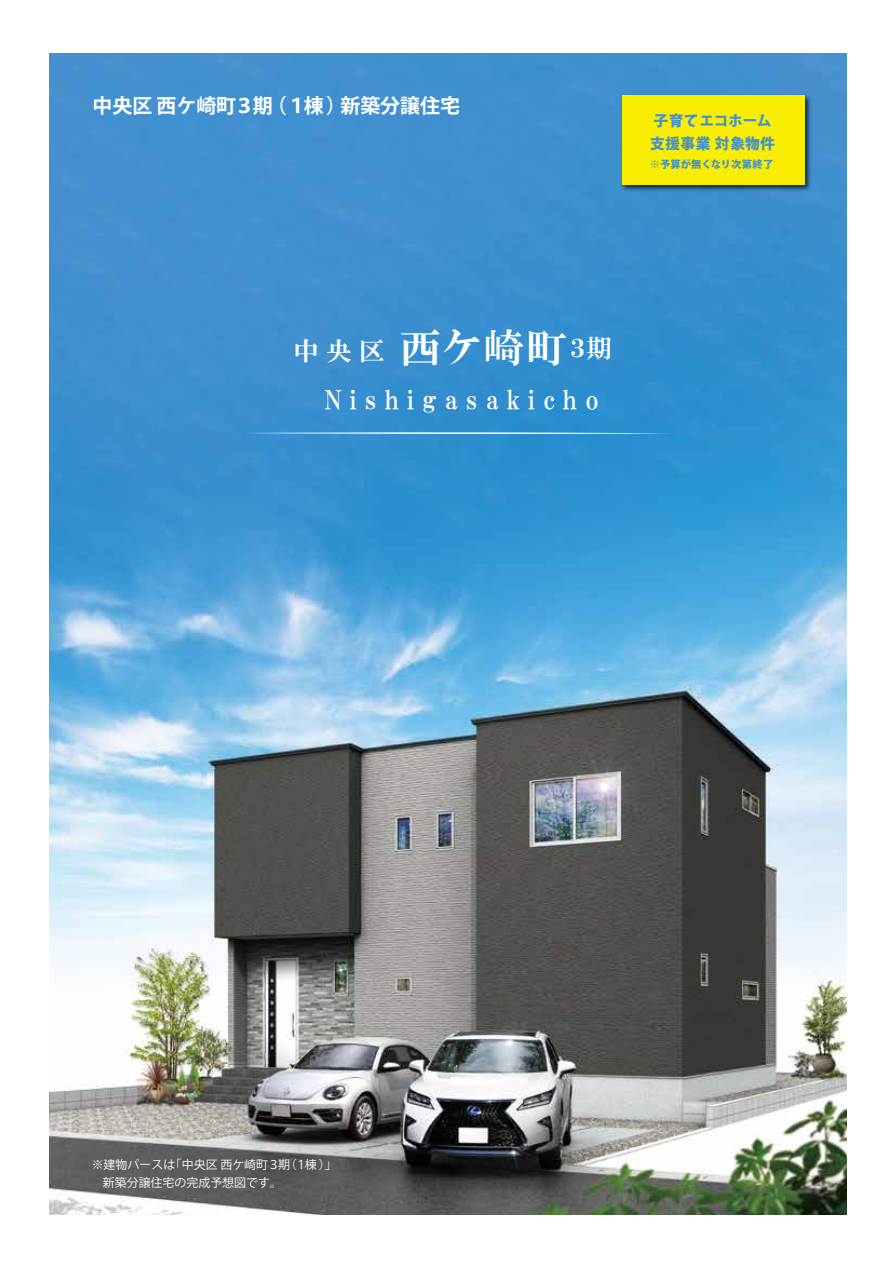
<style>
.page{position:relative;width:893px;height:1263px;background:#fff}
.page>*{position:absolute;margin:0;border:0;box-sizing:border-box;transform-origin:0 0}
.t1{font:40.5px "HGP Mincho E";color:#fff}
.t2{font:25.95px "HGP Mincho E";letter-spacing:.31em;color:#fff}
.t3{font:25.65px "HGP Mincho E";color:#fff}
.t4{font:700 19.95px "Koz Go Pro";color:#fff}
.t5{font:800 14.85px/23px "Koz Go Pr 6 N";letter-spacing:.02em;color:#4692c8}
.t6{font:12px/17.9px "Koz Go Pro";color:#fff}
.t7{font:800 10.35px "Koz Go Pr 6 N";color:#4692c8}
.s1{font-size:25.2px}
</style>
<div class="page">
<img style="left:50px;top:53px;width:797px;height:1162px">
<img style="left:618px;top:91px;width:196px;height:103px">
<div style="left:622px;top:96px;width:183px;height:89px;background:#faee00"></div>
<svg style="left:242px;top:432px;width:432px;height:2px"></svg>
<h3 class="t4" style="left:93px;top:92px;width:369px">中央区 西ケ崎町３期（１棟）新築分譲住宅</h3>
<p class="t5" style="left:650px;top:110px;width:126px">子育てエコホーム支援事業 対象物件</p>
<p class="t7" style="left:650px;top:158px;width:125px">※予算が無くなり次第終了</p>
<h1 class="t1" style="left:400px;top:327px;width:214px">西ケ崎町<span class="s1">３期</span></h1>
<h2 class="t2" style="left:325px;top:387px;width:276px">Nishigasakicho</h2>
<h3 class="t3" style="left:293px;top:338px;width:93px">中央区</h3>
<p class="t6" style="left:103px;top:1156px;width:235px;text-indent:-11px">※建物パースは「中央区 西ケ崎町３期（１棟）」新築分譲住宅の完成予想図です。</p>
</div>
